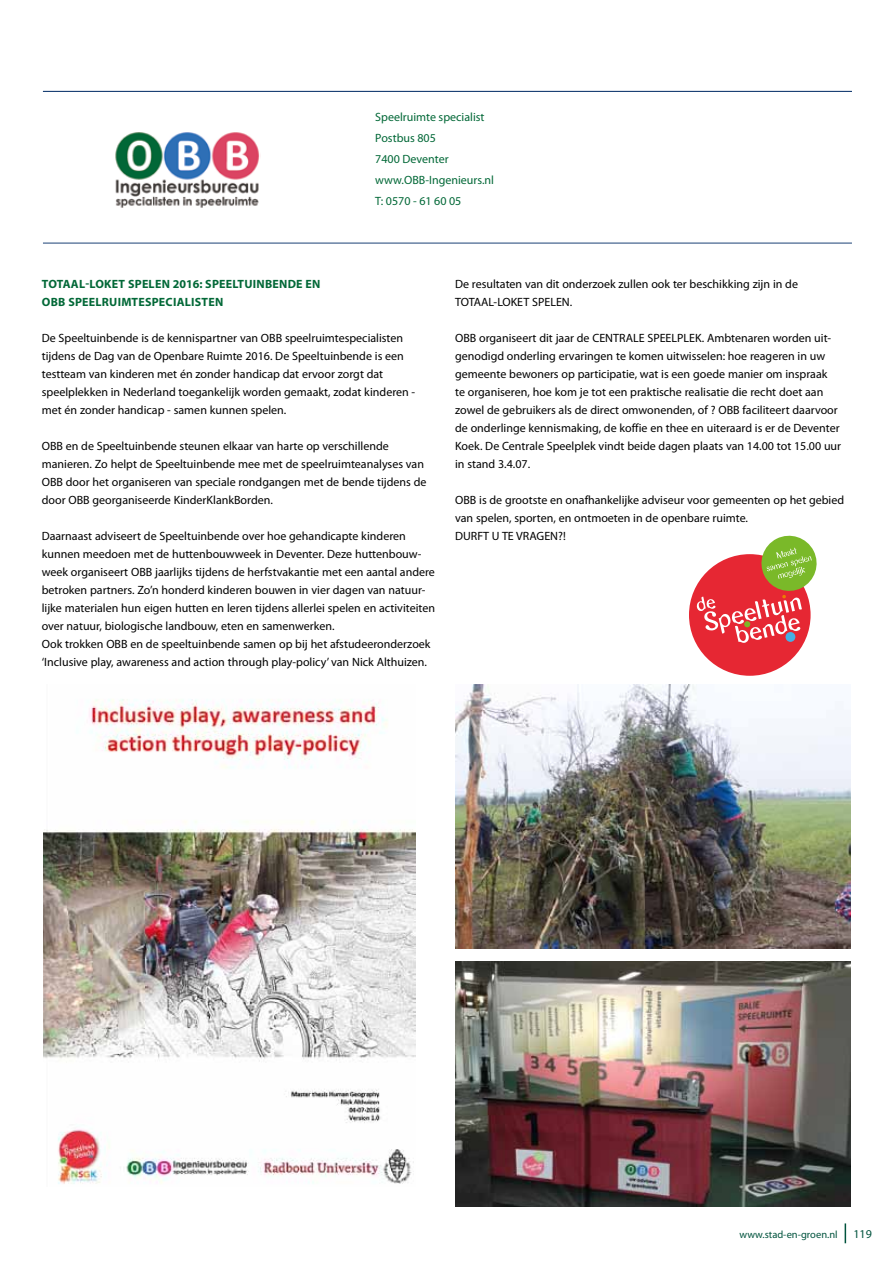
<style>
.page{position:relative;width:893px;height:1263px;background:#fff}
.page>*{position:absolute;margin:0;border:0;box-sizing:border-box;transform-origin:0 0}
.t1{font:12px/18px "Myriad Pro";color:#000}
.t2{font:12px/21px "Myriad Pro";color:#026837}
.t3{font:700 12px/18px "Myriad Pro";letter-spacing:.02em;color:#026837}
.t4{font:12px "Myriad Pro";color:#00533d}
.t5{font:10.5px "Myriad Pro";color:#00533d}
</style>
<div class="page">
<svg style="left:845px;top:1223px;width:1px;height:20px"></svg>
<img style="left:115px;top:132px;width:146px;height:76px">
<hr style="left:43px;top:91px;width:809px;height:1px;background:#1a4175">
<hr style="left:43px;top:243px;width:809px;height:1px;background:#1a4175">
<img style="left:455px;top:685px;width:395px;height:263px">
<img style="left:43px;top:699px;width:372px;height:485px">
<img style="left:455px;top:962px;width:396px;height:244px">
<div style="left:689px;top:554px;width:122px;height:122px;background:#e62733;border-radius:50%"></div>
<svg style="left:697px;top:536px;width:120px;height:107px"></svg>
<p class="t2" style="left:375px;top:106px;width:120px">Speelruimte specialist<br>Postbus 805<br>7400 Deventer www.OBB-Ingenieurs.nl<br>T: 0570 - 61 60 05</p>
<p class="t3" style="left:42px;top:275px;width:9px">TOTAAL</p>
<p class="t3" style="left:85px;top:275px;width:13px">-LOKET</p>
<p class="t3" style="left:128px;top:275px;width:8px">SPELEN</p>
<p class="t3" style="left:42px;top:275px;width:280px;text-indent:131px">2016: SPEELTUINBENDE EN<br>OBB SPEELRUIMTESPECIALISTEN</p>
<p class="t1" style="left:42px;top:329px;width:375px">De Speeltuinbende is de kennispartner van OBB speelruimtespecialisten tijdens de Dag van de Openbare Ruimte 2016. De Speeltuinbende is een testteam van kinderen met én zonder handicap dat ervoor zorgt dat speelplekken in Nederland toegankelijk worden gemaakt, zodat kinderen - met én zonder handicap - samen kunnen spelen.</p>
<p class="t1" style="left:42px;top:437px;width:386px">OBB en de Speeltuinbende steunen elkaar van harte op verschillende manieren. Zo helpt de Speeltuinbende mee met de speelruimteanalyses van OBB door het organiseren van speciale rondgangen met de bende tijdens de door OBB georganiseerde KinderKlankBorden.</p>
<p class="t1" style="left:42px;top:527px;width:395px">Daarnaast adviseert de Speeltuinbende over hoe gehandicapte kinderen kunnen meedoen met de huttenbouwweek in Deventer. Deze huttenbouw&shy;week organiseert OBB jaarlijks tijdens de herfstvakantie met een aantal andere betroken partners. Zo’n honderd kinderen bouwen in vier dagen van natuur&shy;lijke materialen hun eigen hutten en leren tijdens allerlei spelen en activiteiten over natuur, biologische landbouw, eten en samenwerken.<br>Ook trokken OBB en de speeltuinbende samen op bij het afstudeeronderzoek ‘Inclusive play, awareness and action through play-policy’ van Nick Althuizen.</p>
<p class="t1" style="left:455px;top:275px;width:344px">De resultaten van dit onderzoek zullen ook ter beschikking zijn in de<br>TOTAAL-LOKET SPELEN.</p>
<p class="t1" style="left:455px;top:329px;width:388px">OBB organiseert dit jaar de CENTRALE SPEELPLEK. Ambtenaren worden uit&shy;genodigd onderling ervaringen te komen uitwisselen: hoe reageren in uw gemeente bewoners op participatie, wat is een goede manier om inspraak<br>te organiseren, hoe kom je tot een praktische realisatie die recht doet aan zowel de gebruikers als de direct omwonenden, of ? OBB faciliteert daarvoor de onderlinge kennismaking, de koffie en thee en uiteraard is er de Deventer Koek. De Centrale Speelplek vindt beide dagen plaats van 14.00 tot 15.00 uur in stand 3.4.07.</p>
<p class="t1" style="left:455px;top:491px;width:391px">OBB is de grootste en onafhankelijke adviseur voor gemeenten op het gebied van spelen, sporten, en ontmoeten in de openbare ruimte.<br>DURFT U TE VRAGEN?!</p>
<p class="t5" style="left:739px;top:1228px;width:100px">www.stad-en-groen.nl</p>
<p class="t4" style="left:853px;top:1226px;width:20px">119</p>
</div>
